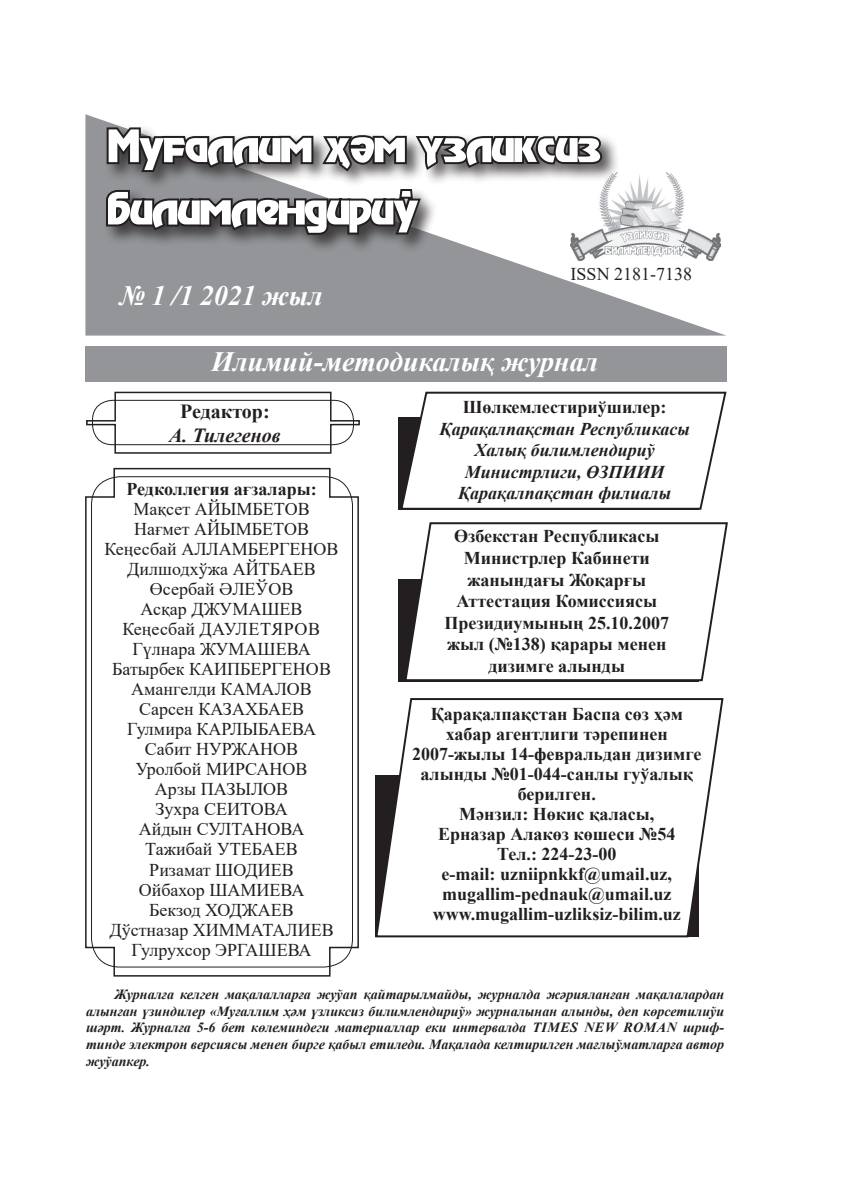
<style>
.page{position:relative;width:851px;height:1191px;background:#fff}
.page>*{position:absolute;margin:0;border:0;box-sizing:border-box;transform-origin:0 0}
.Основной_текст{font:52px "Revue KRKP Light";color:#fff}
.Основной_текст-2{font:italic 700 28px "Times New Roman";color:#fff}
.Основной_текст-3{font:italic 700 20px "Times New Roman";color:#231f20}
.Основной_текст-4{font:700 20px "Times New Roman";color:#231f20}
.Основной_текст-5{font:700 18px/21.6px "Times New Roman";color:#231f20}
.Основной_текст-6{font:18px "Times New Roman";color:#231f20}
.Основной_текст-7{font:italic 700 18px "Times New Roman";color:#231f20}
.Основной_текст-8{font:italic 700 14px/16.8px "Times New Roman";color:#231f20;text-align:justify}
</style>
<div class="page">
<svg style="left:85px;top:114px;width:636px;height:221px;fill:#939598"></svg>
<div style="left:85px;top:346px;width:641px;height:36px;background:#939598"></div>
<div style="left:103px;top:124px;width:517px;height:129px;background:#231f20;opacity:.75"></div>
<svg style="left:105px;top:125px;width:500px;height:49px"></svg>
<svg style="left:104px;top:187px;width:319px;height:50px"></svg>
<svg style="left:86px;top:391px;width:274px;height:63px"></svg>
<svg style="left:85px;top:467px;width:274px;height:510px"></svg>
<div style="left:92px;top:400px;width:262px;height:45px;border:1px solid #231f20;border-radius:20px"></div>
<div style="left:91px;top:476px;width:262px;height:491px;border:1px solid #231f20;border-radius:28px"></div>
<svg style="left:400px;top:290px;width:328px;height:275px"></svg>
<svg style="left:375px;top:565px;width:349px;height:373px"></svg>
<p class="Основной_текст" style="left:108px;top:120px;width:494px">Му¬аллим œ¡м ¯зликсиз</p>
<p class="Основной_текст" style="left:108px;top:183px;width:311px">билимлендири³</p>
<p class="Основной_текст-2" style="left:119px;top:276px;width:205px">№ 1 /1 2021 жыл</p>
<p class="Основной_текст-2" style="left:145px;top:276px;width:146px">2 2012 жыл</p>
<p class="Основной_текст-6" style="left:570px;top:262px;width:123px">ISSN 2181-7138</p>
<p class="Основной_текст-2" style="left:211px;top:342px;width:388px">Илимий-методикалық журнал</p>
<p class="Основной_текст-4" style="left:180px;top:396px;width:91px">Редактор:</p>
<p class="Основной_текст-3" style="left:169px;top:421px;width:113px">А. Тилегенов</p>
<p class="Основной_текст-5" style="left:462px;top:395px;width:205px">Шөлкемлестириўшилер:</p>
<p class="Основной_текст-7" style="left:439px;top:416px;width:252px">Қарақалпақстан Республикасы</p>
<p class="Основной_текст-7" style="left:474px;top:437px;width:182px">Халық билимлендириў</p>
<p class="Основной_текст-7" style="left:465px;top:459px;width:201px">Министрлиги, ӨЗПИИИ</p>
<p class="Основной_текст-7" style="left:458px;top:481px;width:215px">Қарақалпақстан филиалы</p>
<p class="Основной_текст-5" style="left:454px;top:525px;width:207px">Өзбекстан Республикасы</p>
<p class="Основной_текст-5" style="left:463px;top:546px;width:188px">Министрлер Кабинети жанындағы Жоқарғы</p>
<p class="Основной_текст-5" style="left:456px;top:590px;width:202px">Аттестация Комиссиясы</p>
<p class="Основной_текст-5" style="left:444px;top:611px;width:226px">Президиумының 25.10.2007 жыл (№138) қарары менен</p>
<p class="Основной_текст-5" style="left:488px;top:654px;width:138px">дизимге алынды</p>
<p class="Основной_текст-5" style="left:430px;top:703px;width:254px;line-height:20px;text-align:center">Қарақалпақстан Баспа сөз ҳәм хабар агентлиги тәрепинен</p>
<p class="Основной_текст-5" style="left:412px;top:743px;width:290px;line-height:20px;text-align:center">2007-жылы 14-февральдан дизимге алынды №01-044-санлы гуўалық</p>
<p class="Основной_текст-5" style="left:517px;top:782px;width:80px">берилген.</p>
<p class="Основной_текст-5" style="left:459px;top:802px;width:196px">Мәнзил: Нөкис қаласы,</p>
<p class="Основной_текст-5" style="left:438px;top:822px;width:239px">Ерназар Алакөз көшеси №54</p>
<p class="Основной_текст-5" style="left:497px;top:842px;width:121px">Тел.: 224-23-00</p>
<p class="Основной_текст-5" style="left:441px;top:862px;width:232px">e-mail: uzniipnkkf@umail.uz,</p>
<p class="Основной_текст-5" style="left:442px;top:882px;width:231px">mugallim-pednauk@umail.uz</p>
<p class="Основной_текст-5" style="left:432px;top:902px;width:250px">www.mugallim-uzliksiz-bilim.uz</p>
<p class="Основной_текст-5" style="left:126px;top:478px;width:192px">Редколлегия ағзалары:</p>
<p class="Основной_текст-6" style="left:133px;top:496px;width:178px">Мақсет АЙЫМБЕТОВ</p>
<p class="Основной_текст-6" style="left:134px;top:516px;width:176px">Нағмет АЙЫМБЕТОВ</p>
<p class="Основной_текст-6" style="left:104px;top:536px;width:236px">Кеӊесбай АЛЛАМБЕРГЕНОВ</p>
<p class="Основной_текст-6" style="left:127px;top:556px;width:190px">Дилшодхўжа АЙТБАЕВ</p>
<p class="Основной_текст-6" style="left:150px;top:576px;width:145px">Өсербай ӘЛЕЎОВ</p>
<p class="Основной_текст-6" style="left:141px;top:596px;width:163px">Асқар ДЖУМАШЕВ</p>
<p class="Основной_текст-6" style="left:123px;top:616px;width:199px">Кеңесбай ДАУЛЕТЯРОВ</p>
<p class="Основной_текст-6" style="left:132px;top:636px;width:180px">Гүлнара ЖУМАШЕВА</p>
<p class="Основной_текст-6" style="left:112px;top:656px;width:220px">Батырбек КАИПБЕРГЕНОВ</p>
<p class="Основной_текст-6" style="left:131px;top:676px;width:182px">Амангелди КАМАЛОВ</p>
<p class="Основной_текст-6" style="left:139px;top:696px;width:166px">Сарсен КАЗАХБАЕВ</p>
<p class="Основной_текст-6" style="left:127px;top:716px;width:190px">Гулмира КАРЛЫБАЕВА</p>
<p class="Основной_текст-6" style="left:145px;top:736px;width:155px">Сабит НУРЖАНОВ</p>
<p class="Основной_текст-6" style="left:136px;top:756px;width:173px">Уролбой МИРСАНОВ</p>
<p class="Основной_текст-6" style="left:155px;top:776px;width:135px">Арзы ПАЗЫЛОВ</p>
<p class="Основной_текст-6" style="left:155px;top:796px;width:134px">Зухра СЕИТОВА</p>
<p class="Основной_текст-6" style="left:139px;top:816px;width:167px">Айдын СУЛТАНОВА</p>
<p class="Основной_текст-6" style="left:145px;top:836px;width:154px">Тажибай УТЕБАЕВ</p>
<p class="Основной_текст-6" style="left:149px;top:856px;width:146px">Ризамат ШОДИЕВ</p>
<p class="Основной_текст-6" style="left:139px;top:876px;width:167px">Ойбахор ШАМИЕВА</p>
<p class="Основной_текст-6" style="left:149px;top:896px;width:146px">Бекзод ХОДЖАЕВ</p>
<p class="Основной_текст-6" style="left:109px;top:916px;width:226px">Дўстназар ХИММАТАЛИЕВ</p>
<p class="Основной_текст-6" style="left:131px;top:936px;width:182px">Гулрухсор ЭРГАШЕВА</p>
<p class="Основной_текст-8" style="left:86px;top:985px;width:639px;text-indent:28px">Журналға келген мақалалларға жуўап қайтарылмайды, журналда жәрияланған мақалалардан алынған үзиндилер «Муғаллим ҳәм үзликсиз билимлендириў» журналынан алынды, деп көрсетилиўи шәрт. Журналға 5-6 бет көлеминдеги материаллар еки интервалда TIMES NЕW ROMAN шриф&shy;тинде электрон версиясы менен бирге қабыл етиледи. Мақалада келтирилген мағлыўматларға автор жуўапкер.</p>
</div>
